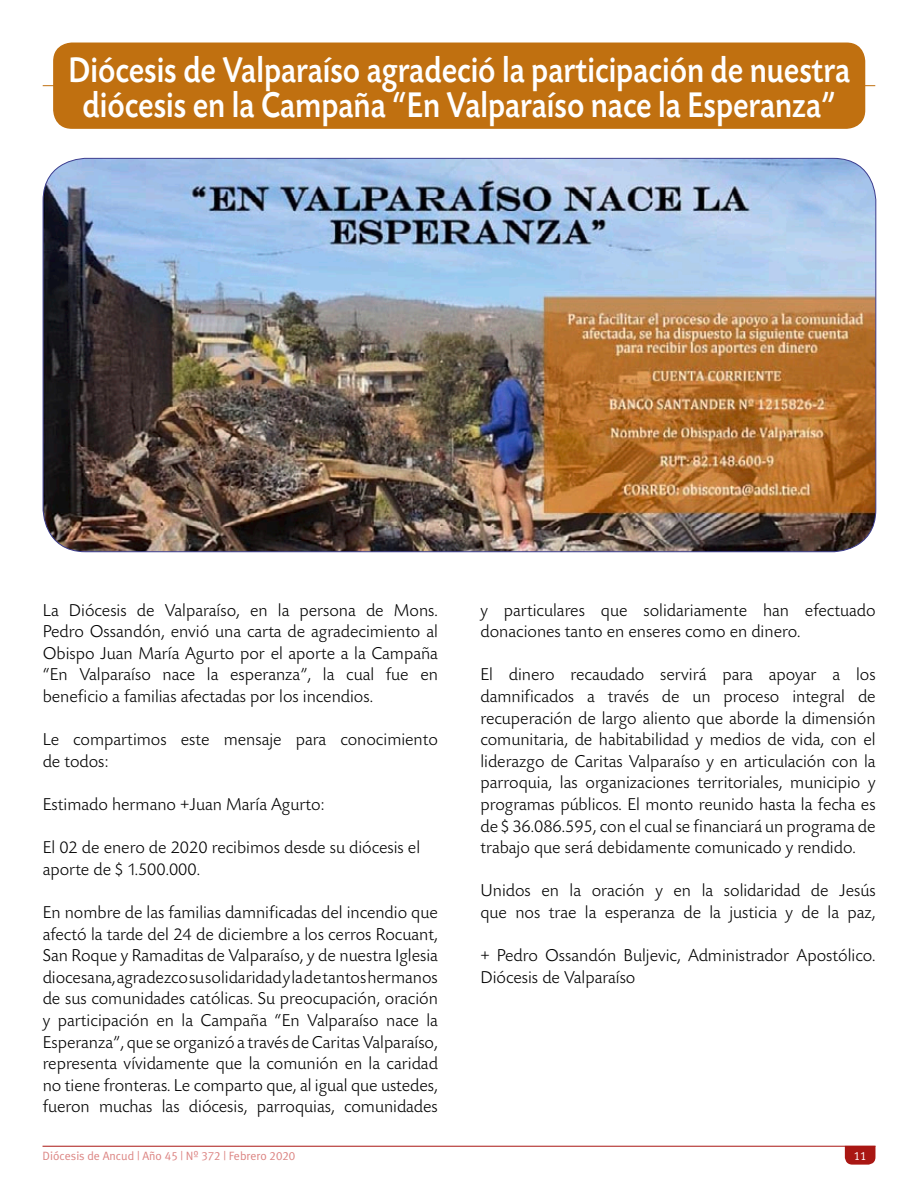
<style>
.page{position:relative;width:918px;height:1188px;background:#fff}
.page>*{position:absolute;margin:0;border:0;box-sizing:border-box;transform-origin:0 0}
.t1{font:500 37.5px/34.5px "Today SB";color:#fff;text-align:center;scale:.84 1}
.t2{font:300 18px/21.6px "Today SB";color:#000}
.t3{font:12px "Meta Plus Normal";color:#dc8583}
.t4{font:12px "Meta Plus Normal Caps";color:#fff}
.s1{font-family:"Meta Plus Normal Caps"}
</style>
<div class="page">
<svg style="left:845px;top:1147px;width:30px;height:18px"></svg>
<hr style="left:43px;top:1146px;width:832px;height:1px;background:#a91713">
<div style="left:54px;top:43px;width:811px;height:85px;background:#c07010;border-radius:18px"></div>
<div style="left:53px;top:43px;width:812px;height:86px;border:2px solid #c07010;border-radius:18px"></div>
<hr style="left:43px;top:85px;width:832px;height:1px;background:#c07010">
<img style="left:43px;top:158px;width:833px;height:394px">
<h1 class="t1" style="left:68px;top:54px;width:932px">Diócesis de Valparaíso agradeció la participación de nuestra diócesis en la Campaña “En Valparaíso nace la Esperanza”</h1>
<p class="t2" style="left:43px;top:600px;width:397px;text-align:justify">La Diócesis de Valparaíso, en la persona de Mons.<br>Pedro Ossandón, envió una carta de agradecimiento al Obispo Juan María Agurto por el aporte a la Campaña “En Valparaíso nace la esperanza”, la cual fue en beneficio a familias afectadas por los incendios.</p>
<p class="t2" style="left:43px;top:729px;width:397px">Le compartimos este mensaje para conocimiento de todos:</p>
<p class="t2" style="left:43px;top:794px;width:283px">Estimado hermano +Juan María Agurto:</p>
<p class="t2" style="left:43px;top:837px;width:379px">El 02 de enero de 2020 recibimos desde su diócesis el aporte de $ 1.500.000.</p>
<p class="t2" style="left:43px;top:902px;width:397px;text-align:justify">En nombre de las familias damnificadas del incendio que afectó la tarde del 24 de diciembre a los cerros Rocuant, San Roque y Ramaditas de Valparaíso, y de nuestra Iglesia diocesana, agradezco su solidaridad y la de tantos hermanos de sus comunidades católicas. Su preocupación, oración y participación en la Campaña “En Valparaíso nace la Esperanza”, que se organizó a través de Caritas Valparaíso, representa vívidamente que la comunión en la caridad no tiene fronteras. Le comparto que, al igual que ustedes, fueron muchas las diócesis, parroquias, comunidades</p>
<p class="t2" style="left:480px;top:600px;width:397px">y particulares que solidariamente han efectuado donaciones tanto en enseres como en dinero.</p>
<p class="t2" style="left:480px;top:665px;width:397px;text-align:justify">El dinero recaudado servirá para apoyar a los damnificados a través de un proceso integral de recuperación de largo aliento que aborde la dimensión comunitaria, de habitabilidad y medios de vida, con el liderazgo de Caritas Valparaíso y en articulación con la parroquia, las organizaciones territoriales, municipio y programas públicos. El monto reunido hasta la fecha es de $ 36.086.595, con el cual se financiará un programa de trabajo que será debidamente comunicado y rendido.</p>
<p class="t2" style="left:480px;top:881px;width:397px">Unidos en la oración y en la solidaridad de Jesús que nos trae la esperanza de la justicia y de la paz,</p>
<p class="t2" style="left:480px;top:945px;width:397px">+ Pedro Ossandón Buljevic, Administrador Apostólico.<br>Diócesis de Valparaíso</p>
<p class="t3" style="left:43px;top:1149px;width:254px">Diócesis de Ancud | Año <span class="s1">45</span> | Nº <span class="s1">372</span> | Febrero <span class="s1">2020</span></p>
<p class="t4" style="left:854px;top:1149px;width:14px">11</p>
</div>
